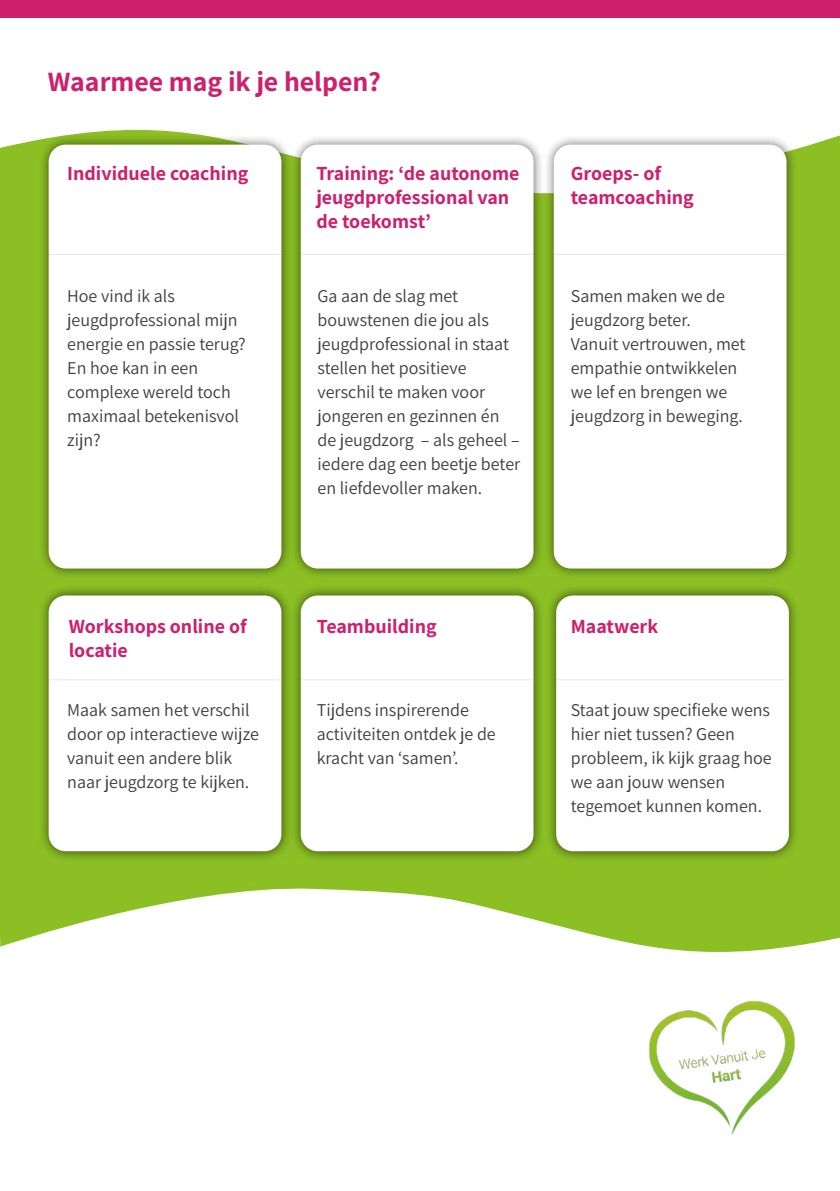
<style>
.page{position:relative;width:840px;height:1191px;background:#fff}
.page>*{position:absolute;margin:0;border:0;box-sizing:border-box;transform-origin:0 0}
.t1{font:700 28px "Assistant";color:#cd206d}
.t2{font:700 20px/24px "Assistant";color:#cd206d}
.t3{font:18px/24px "Assistant";color:#3d3d3f}
</style>
<div class="page">
<div style="left:0;top:139px;width:839px;height:697px;background:#8cbf24"></div>
<div style="left:37px;top:585px;width:255px;height:277px;background:#000;opacity:.6"></div>
<div style="left:49px;top:595px;width:232px;height:256px;background:#fff;border-radius:17px"></div>
<div style="left:37px;top:134px;width:255px;height:445px;background:#000;opacity:.6"></div>
<div style="left:49px;top:145px;width:232px;height:423px;background:#fff;border-radius:17px"></div>
<div style="left:289px;top:134px;width:255px;height:445px;background:#000;opacity:.6"></div>
<div style="left:300px;top:145px;width:233px;height:423px;background:#fff;border-radius:17px"></div>
<div style="left:542px;top:134px;width:255px;height:445px;background:#000;opacity:.6"></div>
<div style="left:553px;top:145px;width:233px;height:423px;background:#fff;border-radius:17px"></div>
<div style="left:289px;top:585px;width:255px;height:277px;background:#000;opacity:.6"></div>
<div style="left:300px;top:595px;width:233px;height:256px;background:#fff;border-radius:17px"></div>
<div style="left:544px;top:585px;width:255px;height:277px;background:#000;opacity:.6"></div>
<div style="left:556px;top:595px;width:232px;height:256px;background:#fff;border-radius:17px"></div>
<hr style="left:49px;top:254px;width:232px;height:1px;background:#000">
<hr style="left:49px;top:679px;width:232px;height:1px;background:#000">
<hr style="left:300px;top:254px;width:233px;height:1px;background:#000">
<hr style="left:300px;top:679px;width:233px;height:1px;background:#000">
<hr style="left:553px;top:254px;width:233px;height:1px;background:#000">
<hr style="left:553px;top:679px;width:233px;height:1px;background:#000">
<div style="left:0;top:0;width:839px;height:17px;background:#cd206d"></div>
<img style="left:649px;top:1018px;width:146px;height:118px">
<svg style="left:0;top:836px;width:839px;height:182px"></svg>
<h1 class="t1" style="left:48px;top:62px;width:334px">Waarmee mag ik je helpen?</h1>
<p class="t2" style="left:67px;top:160px;width:182px">Individuele coaching</p>
<p class="t3" style="left:67px;top:283px;width:180px">Hoe vind ik als jeugdprofessional mijn energie en passie terug?<br>En hoe kan in een complexe wereld toch maximaal betekenisvol zijn?</p>
<p class="t2" style="left:316px;top:160px;width:204px">Training: ‘de autonome jeugdprofessional van de toekomst’</p>
<p class="t2" style="left:570px;top:160px;width:124px">Groeps- of teamcoaching</p>
<p class="t3" style="left:317px;top:283px;width:204px">Ga aan de slag met bouwstenen die jou als jeugdprofessional in staat stellen het positieve verschil te maken voor jongeren en gezinnen én de jeugdzorg – als geheel – iedere dag een beetje beter en liefdevoller maken.</p>
<p class="t3" style="left:570px;top:283px;width:176px">Samen maken we de jeugdzorg beter.<br>Vanuit vertrouwen, met empathie ontwikkelen we lef en brengen we jeugdzorg in beweging.</p>
<p class="t2" style="left:69px;top:613px;width:179px">Workshops online of locatie</p>
<p class="t2" style="left:316px;top:613px;width:121px">Teambuilding</p>
<p class="t2" style="left:570px;top:613px;width:89px">Maatwerk</p>
<p class="t3" style="left:67px;top:697px;width:193px">Maak samen het verschil door op interactieve wijze vanuit een andere blik naar jeugdzorg te kijken.</p>
<p class="t3" style="left:316px;top:697px;width:180px">Tijdens inspirerende activiteiten ontdek je de kracht van ‘samen’.</p>
<p class="t3" style="left:570px;top:697px;width:202px">Staat jouw specifieke wens hier niet tussen? Geen probleem, ik kijk graag hoe we aan jouw wensen tegemoet kunnen komen.</p>
</div>
